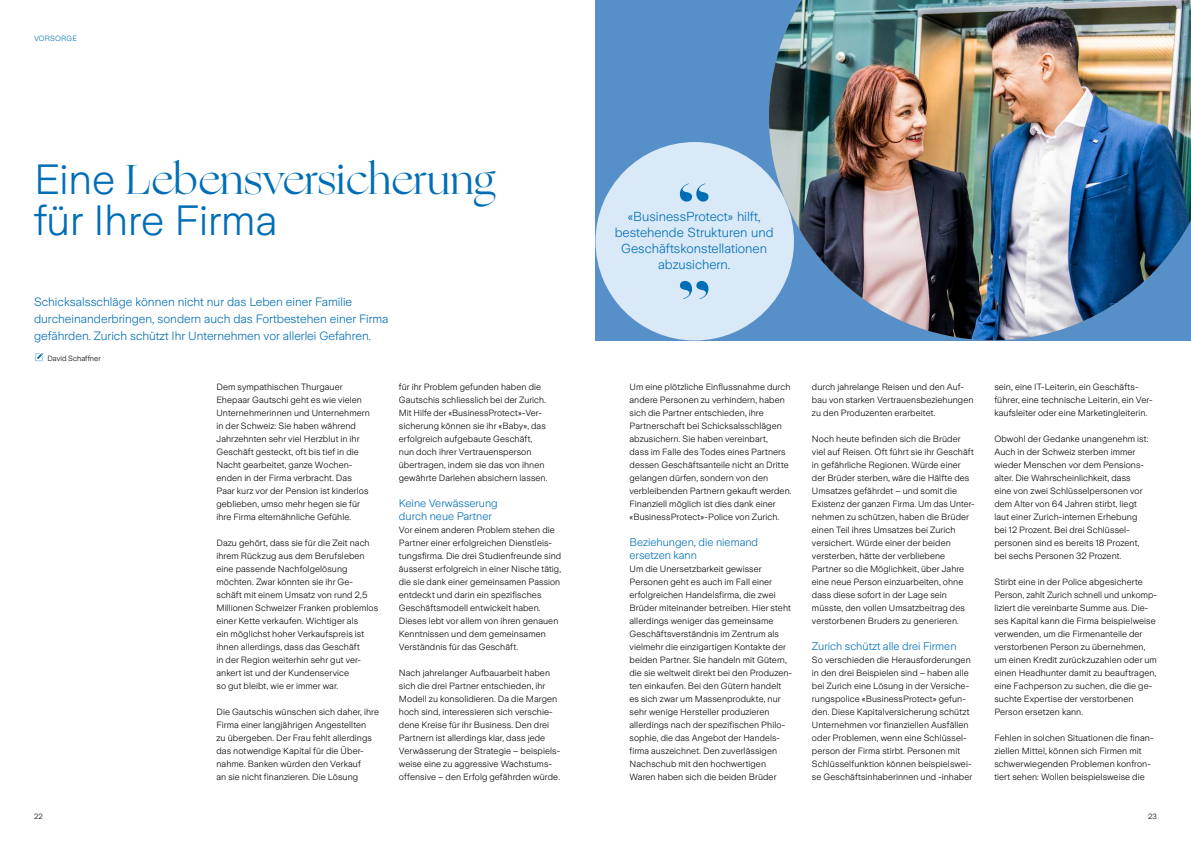
<style>
.page{position:relative;width:1191px;height:842px;background:#fff}
.page>*{position:absolute;margin:0;border:0;box-sizing:border-box;transform-origin:0 0}
.t1{font:42px "Ogg";color:#006eb6}
.t2{font:300 42px "Zurich Sans";color:#006eb6}
.t3{font:300 13px/16px "Zurich Sans";color:#006eb6;text-align:center}
.t4{font:300 12px/17px "Zurich Sans";color:#006eb6}
.t5{font:300 11px/13px "Zurich Sans";color:#006eb6}
.t6{font:300 9px/13px "Zurich Sans";letter-spacing:.01em;color:#000}
.t7{font:300 7.5px "Zurich Sans";color:#000}
.t8{font:300 7.5px "Zurich Sans";letter-spacing:.015em;color:#006eb6}
.s1{font-family:"Zurich Sans";font-weight:300}
</style>
<div class="page">
<div style="left:595px;top:0;width:596px;height:340px;background:#578fc8"></div>
<svg style="left:35px;top:353px;width:8px;height:8px"></svg>
<div style="left:595px;top:142px;width:199px;height:198px;background:#d9e9f7;border-radius:50%"></div>
<svg style="left:680px;top:183px;width:28px;height:19px"></svg>
<svg style="left:680px;top:281px;width:28px;height:18px"></svg>
<img style="left:769px;top:0;width:422px;height:340px">
<p class="t8" style="left:34px;top:34px;width:44px">VORSORGE</p>
<h1 class="t1" style="left:34px;top:152px;width:462px"><span class="s1">Eine</span> Lebensversicherung</h1>
<h1 class="t2" style="left:34px;top:197px;width:245px">für Ihre Firma</h1>
<h3 class="t4" style="left:34px;top:293px;width:356px">Schicksalsschläge können nicht nur das Leben einer Familie durcheinanderbringen, sondern auch das Fortbestehen einer Firma gefährden. Zurich schützt Ihr Unternehmen vor allerlei Gefahren.</h3>
<p class="t7" style="left:47px;top:355px;width:55px">David Schaffner</p>
<p class="t6" style="left:216px;top:381px;width:155px">Dem sympathischen Thurgauer Ehepaar Gautschi geht es wie vielen Unternehmerinnen und Unternehmern in der Schweiz: Sie haben während Jahrzehnten sehr viel Herzblut in ihr Geschäft gesteckt, oft bis tief in die Nacht gearbeitet, ganze Wochen&shy;enden in der Firma verbracht. Das Paar kurz vor der Pension ist kinderlos geblieben, umso mehr hegen sie für ihre Firma elternähnliche Gefühle.</p>
<p class="t6" style="left:216px;top:537px;width:163px">Dazu gehört, dass sie für die Zeit nach ihrem Rückzug aus dem Berufsleben eine passende Nachfolgelösung möchten. Zwar könnten sie ihr Ge&shy;schäft mit einem Umsatz von rund 2,5<br>Millionen Schweizer Franken problemlos einer Kette verkaufen. Wichtiger als<br>ein möglichst hoher Verkaufspreis ist ihnen allerdings, dass das Geschäft<br>in der Region weiterhin sehr gut ver&shy;ankert ist und der Kundenservice<br>so gut bleibt, wie er immer war.</p>
<p class="t6" style="left:216px;top:706px;width:164px">Die Gautschis wünschen sich daher, ihre Firma einer langjährigen Angestellten<br>zu übergeben. Der Frau fehlt allerdings das notwendige Kapital für die Über&shy;nahme. Banken würden den Verkauf<br>an sie nicht finanzieren. Die Lösung</p>
<p class="t6" style="left:399px;top:381px;width:150px">für ihr Problem gefunden haben die Gautschis schliesslich bei der Zurich.<br>Mit Hilfe der «BusinessProtect»-Ver&shy;sicherung können sie ihr «Baby», das erfolgreich aufgebaute Geschäft, nun doch ihrer Vertrauensperson übertragen, indem sie das von ihnen gewährte Darlehen absichern lassen.</p>
<p class="t5" style="left:399px;top:497px;width:100px">Keine Verwässerung durch neue Partner</p>
<p class="t6" style="left:399px;top:524px;width:164px">Vor einem anderen Problem stehen die Partner einer erfolgreichen Dienstleis&shy;tungsfirma. Die drei Studienfreunde sind äusserst erfolgreich in einer Nische tätig, die sie dank einer gemeinsamen Passion entdeckt und darin ein spezifisches Geschäftsmodell entwickelt haben.<br>Dieses lebt vor allem von ihren genauen Kenntnissen und dem gemeinsamen Verständnis für das Geschäft.</p>
<p class="t6" style="left:399px;top:667px;width:163px">Nach jahrelanger Aufbauarbeit haben sich die drei Partner entschieden, ihr Modell zu konsolidieren. Da die Margen hoch sind, interessieren sich verschie&shy;dene Kreise für ihr Business. Den drei Partnern ist allerdings klar, dass jede Verwässerung der Strategie – beispiels&shy;weise eine zu aggressive Wachstums&shy;offensive – den Erfolg gefährden würde.</p>
<h2 class="t3" style="left:614px;top:209px;width:160px">«BusinessProtect» hilft, bestehende Strukturen und<br>Geschäftskonstellationen abzusichern.</h2>
<p class="t6" style="left:629px;top:381px;width:164px">Um eine plötzliche Einflussnahme durch andere Personen zu verhindern, haben sich die Partner entschieden, ihre Partnerschaft bei Schicksalsschlägen abzusichern. Sie haben vereinbart,<br>dass im Falle des Todes eines Partners dessen Geschäftsanteile nicht an Dritte gelangen dürfen, sondern von den verbleibenden Partnern gekauft werden.<br>Finanziell möglich ist dies dank einer «BusinessProtect»-Police von Zurich.</p>
<p class="t5" style="left:629px;top:536px;width:130px">Beziehungen, die niemand ersetzen kann</p>
<p class="t6" style="left:629px;top:563px;width:164px">Um die Unersetzbarkeit gewisser Personen geht es auch im Fall einer erfolgreichen Handelsfirma, die zwei Brüder miteinander betreiben. Hier steht allerdings weniger das gemeinsame Geschäftsverständnis im Zentrum als vielmehr die einzigartigen Kontakte der beiden Partner. Sie handeln mit Gütern, die sie weltweit direkt bei den Produzen&shy;ten einkaufen. Bei den Gütern handelt es sich zwar um Massenprodukte, nur sehr wenige Hersteller produzieren allerdings nach der spezifischen Philo&shy;sophie, die das Angebot der Handels&shy;firma auszeichnet. Den zuverlässigen Nachschub mit den hochwertigen Waren haben sich die beiden Brüder</p>
<p class="t6" style="left:812px;top:381px;width:163px">durch jahrelange Reisen und den Auf&shy;bau von starken Vertrauensbeziehungen zu den Produzenten erarbeitet.</p>
<p class="t6" style="left:812px;top:433px;width:164px">Noch heute befinden sich die Brüder viel auf Reisen. Oft führt sie ihr Geschäft in gefährliche Regionen. Würde einer der Brüder sterben, wäre die Hälfte des Umsatzes gefährdet – und somit die Existenz der ganzen Firma. Um das Unter&shy;nehmen zu schützen, haben die Brüder einen Teil ihres Umsatzes bei Zurich versichert. Würde einer der beiden versterben, hätte der verbliebene Partner so die Möglichkeit, über Jahre eine neue Person einzuarbeiten, ohne dass diese sofort in der Lage sein müsste, den vollen Umsatzbeitrag des verstorbenen Bruders zu generieren.</p>
<p class="t5" style="left:812px;top:640px;width:146px">Zurich schützt alle drei Firmen</p>
<p class="t6" style="left:812px;top:654px;width:162px">So verschieden die Herausforderungen in den drei Beispielen sind – haben alle bei Zurich eine Lösung in der Versiche&shy;rungspolice «BusinessProtect» gefun&shy;den. Diese Kapitalversicherung schützt Unternehmen vor finanziellen Ausfällen oder Problemen, wenn eine Schlüssel&shy;person der Firma stirbt. Personen mit Schlüsselfunktion können beispielswei&shy;se Geschäftsinhaberinnen und -inhaber</p>
<p class="t6" style="left:994px;top:381px;width:160px">sein, eine IT-Leiterin, ein Geschäfts&shy;führer, eine technische Leiterin, ein Ver&shy;kaufsleiter oder eine Marketingleiterin.</p>
<p class="t6" style="left:994px;top:433px;width:156px">Obwohl der Gedanke unangenehm ist:<br>Auch in der Schweiz sterben immer wieder Menschen vor dem Pensions&shy;alter. Die Wahrscheinlichkeit, dass eine von zwei Schlüsselpersonen vor dem Alter von 64 Jahren stirbt, liegt laut einer Zurich-internen Erhebung bei 12 Prozent. Bei drei Schlüssel&shy;personen sind es bereits 18 Prozent, bei sechs Personen 32 Prozent.</p>
<p class="t6" style="left:994px;top:576px;width:164px">Stirbt eine in der Police abgesicherte Person, zahlt Zurich schnell und unkomp&shy;liziert die vereinbarte Summe aus. Die&shy;ses Kapital kann die Firma beispielweise verwenden, um die Firmenanteile der verstorbenen Person zu übernehmen, um einen Kredit zurückzuzahlen oder um einen Headhunter damit zu beauftragen, eine Fachperson zu suchen, die die ge&shy;suchte Expertise der verstorbenen Person ersetzen kann.</p>
<p class="t6" style="left:994px;top:732px;width:161px">Fehlen in solchen Situationen die finan&shy;ziellen Mittel, können sich Firmen mit schwerwiegenden Problemen konfron&shy;tiert sehen: Wollen beispielsweise die</p>
<p class="t7" style="left:34px;top:813px;width:10px">22</p>
<p class="t7" style="left:1148px;top:813px;width:10px">23</p>
</div>
